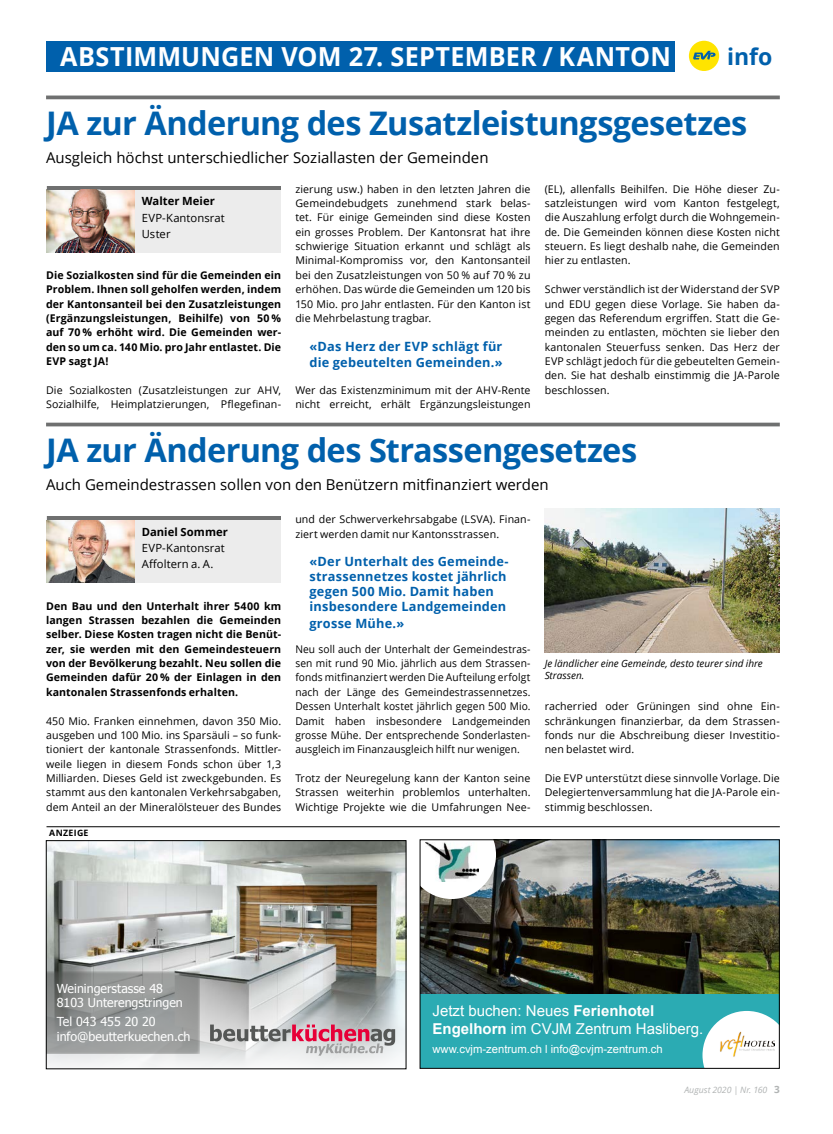
<style>
.page{position:relative;width:833px;height:1134px;background:#fff}
.page>*{position:absolute;margin:0;border:0;box-sizing:border-box;transform-origin:0 0}
.t1{font:700 32.5px "Open Sans";letter-spacing:-.02em;color:#0060ac}
.t2{font:700 26.25px "Open Sans";letter-spacing:.01em;color:#fff;scale:.96 1}
.t3{font:700 23px "Open Sans";color:#0060ac}
.t4{font:15px "Open Sans";color:#000}
.t5{font:15px/18.8px "Arial";color:#fff}
.t6{font:700 12.75px/15px "Open Sans";letter-spacing:.015em;color:#0060ac}
.t7{font:12.38px/14.9px "Tahoma";color:#fff}
.t8{font:11.25px/16.2px "Open Sans";letter-spacing:.005em;color:#000}
.t9{font:11.25px "Arial";color:#fff}
.t10{font:700 11.25px "Open Sans";letter-spacing:.005em;color:#000}
.t11{font:10.62px/14.4px "Open Sans";letter-spacing:.01em;color:#000;text-align:justify}
.t12{font:700 10.62px/14.4px "Open Sans";letter-spacing:.01em;color:#000;text-align:justify}
.t13{font:10.62px/14.4px "Open Sans";letter-spacing:.01em;color:#000;text-align:justify;scale:.96 1}
.t14{font:italic 10px/12.5px "Open Sans";color:#000}
.t15{font:italic 8.75px "Open Sans";color:#b1b4b4}
.t16{font:700 8.75px "Open Sans";letter-spacing:.04em;color:#000}
.t17{font:7.5px "Open Sans";letter-spacing:.03em;color:#fff}
.s1{font-weight:700}
.s2{font-weight:700;font-style:normal;font-size:10px}
</style>
<div class="page">
<div style="left:689px;top:41px;width:30px;height:30px;background:#ffe400;border-radius:50%"></div>
<svg style="left:693px;top:51px;width:22px;height:9px"></svg>
<div style="left:46px;top:41px;width:628px;height:30px;background:#0060ac"></div>
<hr style="left:46px;top:826px;width:734px;height:1px;background:#000">
<img style="left:422px;top:841px;width:355px;height:153px">
<div style="left:420px;top:994px;width:359px;height:74px;background:#2babb3"></div>
<svg style="left:422px;top:841px;width:74px;height:58px"></svg>
<svg style="left:702px;top:1011px;width:78px;height:58px;background:#d7e6e4"></svg>
<div style="left:420px;top:839px;width:359px;height:229px;border:1px solid #000"></div>
<img style="left:48px;top:842px;width:356px;height:225px">
<svg style="left:210px;top:1024px;width:185px;height:32px;background:#c5afb5"></svg>
<svg style="left:48px;top:972px;width:152px;height:82px;background:#939695"></svg>
<div style="left:46px;top:840px;width:360px;height:229px;border:1px solid #000"></div>
<div style="left:46px;top:186px;width:234px;height:66px;background:#ececec"></div>
<img style="left:46px;top:190px;width:88px;height:62px">
<hr style="left:47px;top:186px;width:233px;height:4px;background:#6f7070">
<div style="left:46px;top:516px;width:234px;height:67px;background:#ececec"></div>
<img style="left:46px;top:520px;width:88px;height:63px">
<hr style="left:47px;top:517px;width:233px;height:3px;background:#6f7070">
<hr style="left:46px;top:96px;width:734px;height:3px;background:#6f7070">
<hr style="left:46px;top:423px;width:734px;height:3px;background:#6f7070">
<img style="left:544px;top:509px;width:235px;height:144px">
<h2 class="t2" style="left:60px;top:38px;width:637px">ABSTIMMUNGEN VOM 27. SEPTEMBER / KANTON</h2>
<h3 class="t3" style="left:727px;top:40px;width:47px">info</h3>
<h1 class="t1" style="left:46px;top:100px;width:703px">JA zur Änderung des Zusatzleistungsgesetzes</h1>
<h3 class="t4" style="left:46px;top:148px;width:444px">Ausgleich höchst unterschiedlicher Soziallasten der Gemeinden</h3>
<p class="t10" style="left:142px;top:193px;width:75px">Walter Meier</p>
<p class="t8" style="left:142px;top:209px;width:84px">EVP-Kantonsrat<br>Uster</p>
<p class="t12" style="left:46px;top:267px;width:237px">Die Sozialkosten sind für die Gemeinden ein Problem. Ihnen soll geholfen werden, indem der Kantonsanteil bei den Zusatzleistungen (Ergänzungsleistungen, Beihilfe) von 50 % auf 70 % erhöht wird. Die Gemeinden wer&shy;den so um ca. 140 Mio. pro Jahr entlastet. Die EVP sagt JA!</p>
<p class="t11" style="left:46px;top:382px;width:237px">Die Sozialkosten (Zusatzleistungen zur AHV,<br>Sozialhilfe, Heimplatzierungen, Pflegefinan-</p>
<p class="t11" style="left:295px;top:181px;width:237px">zierung usw.) haben in den letzten Jahren die Gemeindebudgets zunehmend stark belas&shy;tet. Für einige Gemeinden sind diese Kosten ein grosses Problem. Der Kantonsrat hat ihre schwierige Situation erkannt und schlägt als Minimal-Kompromiss vor, den Kantonsanteil bei den Zusatzleistungen von 50 % auf 70 % zu erhöhen. Das würde die Gemeinden um 120 bis 150 Mio. pro Jahr entlasten. Für den Kanton ist die Mehrbelastung tragbar.</p>
<p class="t6" style="left:309px;top:338px;width:195px;line-height:16.2px">«Das Herz der EVP schlägt für die gebeutelten Gemeinden.»</p>
<p class="t11" style="left:295px;top:382px;width:237px">Wer das Existenzminimum mit der AHV-Rente nicht erreicht, erhält Ergänzungsleistungen</p>
<p class="t11" style="left:544px;top:181px;width:237px">(EL), allenfalls Beihilfen. Die Höhe dieser Zu&shy;satzleistungen wird vom Kanton festgelegt, die Auszahlung erfolgt durch die Wohngemein&shy;de. Die Gemeinden können diese Kosten nicht steuern. Es liegt deshalb nahe, die Gemeinden hier zu entlasten.</p>
<p class="t11" style="left:544px;top:282px;width:237px">Schwer verständlich ist der Widerstand der SVP und EDU gegen diese Vorlage. Sie haben da&shy;gegen das Referendum ergriffen. Statt die Ge&shy;meinden zu entlasten, möchten sie lieber den kantonalen Steuerfuss senken. Das Herz der EVP schlägt jedoch für die gebeutelten Gemein&shy;den. Sie hat deshalb einstimmig die JA-Parole beschlossen.</p>
<h1 class="t1" style="left:46px;top:427px;width:592px">JA zur Änderung des Strassengesetzes</h1>
<h3 class="t4" style="left:46px;top:475px;width:504px">Auch Gemeindestrassen sollen von den Benützern mitfinanziert werden</h3>
<p class="t10" style="left:142px;top:524px;width:88px">Daniel Sommer</p>
<p class="t8" style="left:142px;top:539px;width:84px">EVP-Kantonsrat<br>Affoltern a. A.</p>
<p class="t12" style="left:46px;top:598px;width:237px">Den Bau und den Unterhalt ihrer 5400 km langen Strassen bezahlen die Gemeinden selber. Diese Kosten tragen nicht die Benüt&shy;zer, sie werden mit den Gemeindesteuern von der Bevölkerung bezahlt. Neu sollen die Gemeinden dafür 20 % der Einlagen in den kantonalen Strassenfonds erhalten.</p>
<p class="t11" style="left:46px;top:713px;width:237px">450 Mio. Franken einnehmen, davon 350 Mio. ausgeben und 100 Mio. ins Sparsäuli – so funk&shy;tioniert der kantonale Strassenfonds. Mittler&shy;weile liegen in diesem Fonds schon über 1,3<br>Milliarden. Dieses Geld ist zweckgebunden. Es stammt aus den kantonalen Verkehrsabgaben, dem Anteil an der Mineralölsteuer des Bundes</p>
<p class="t16" style="left:49px;top:826px;width:41px">ANZEIGE</p>
<p class="t11" style="left:295px;top:512px;width:237px">und der Schwerverkehrsabgabe (LSVA). Finan&shy;ziert werden damit nur Kantonsstrassen.</p>
<p class="t6" style="left:309px;top:554px;width:201px">«Der Unterhalt des Gemeinde&shy;strassennetzes kostet jährlich gegen 500 Mio. Damit haben insbesondere Landgemeinden</p>
<p class="t6" style="left:309px;top:615px;width:96px">grosse Mühe.»</p>
<p class="t13" style="left:295px;top:641px;width:246px">Neu soll auch der Unterhalt der Gemeindestras&shy;sen mit rund 90 Mio. jährlich aus dem Strassen&shy;fonds mitfinanziert werden Die Aufteilung erfolgt nach der Länge des Gemeindestrassennetzes.<br>Dessen Unterhalt kostet jährlich gegen 500 Mio.<br>Damit haben insbesondere Landgemeinden grosse Mühe. Der entsprechende Sonderlasten&shy;ausgleich im Finanzausgleich hilft nur wenigen.</p>
<p class="t11" style="left:295px;top:771px;width:237px">Trotz der Neuregelung kann der Kanton seine Strassen weiterhin problemlos unterhalten.<br>Wichtige Projekte wie die Umfahrungen Nee-</p>
<p class="t17" style="left:766px;top:567px;width:57px;rotate:-90deg">© Margrit Wälti</p>
<p class="t14" style="left:544px;top:656px;width:220px">Je ländlicher eine Gemeinde, desto teurer sind ihre<br>Strassen.</p>
<p class="t11" style="left:544px;top:699px;width:237px">racherried oder Grüningen sind ohne Ein&shy;schränkungen finanzierbar, da dem Strassen&shy;fonds nur die Abschreibung dieser Investitio&shy;nen belastet wird.</p>
<p class="t11" style="left:544px;top:771px;width:237px">Die EVP unterstützt diese sinnvolle Vorlage. Die Delegiertenversammlung hat die JA-Parole ein&shy;stimmig beschlossen.</p>
<p class="t7" style="left:57px;top:980px;width:127px">Weiningerstasse 48<br>8103 Unterengstringen</p>
<p class="t7" style="left:57px;top:1013px;width:135px">Tel 043 455 20 20 info@beutterkuechen.ch</p>
<h3 class="t5" style="left:432px;top:1001px;width:272px">Jetzt buchen: Neues <span class="s1">Ferienhotel<br>Engelhorn</span> im CVJM Zentrum Hasliberg.</h3>
<p class="t9" style="left:432px;top:1042px;width:232px">www.cvjm-zentrum.ch l info@cvjm-zentrum.ch</p>
<p class="t15" style="left:684px;top:1084px;width:97px">August 2020 | Nr. 160 <span class="s2">3</span></p>
</div>
